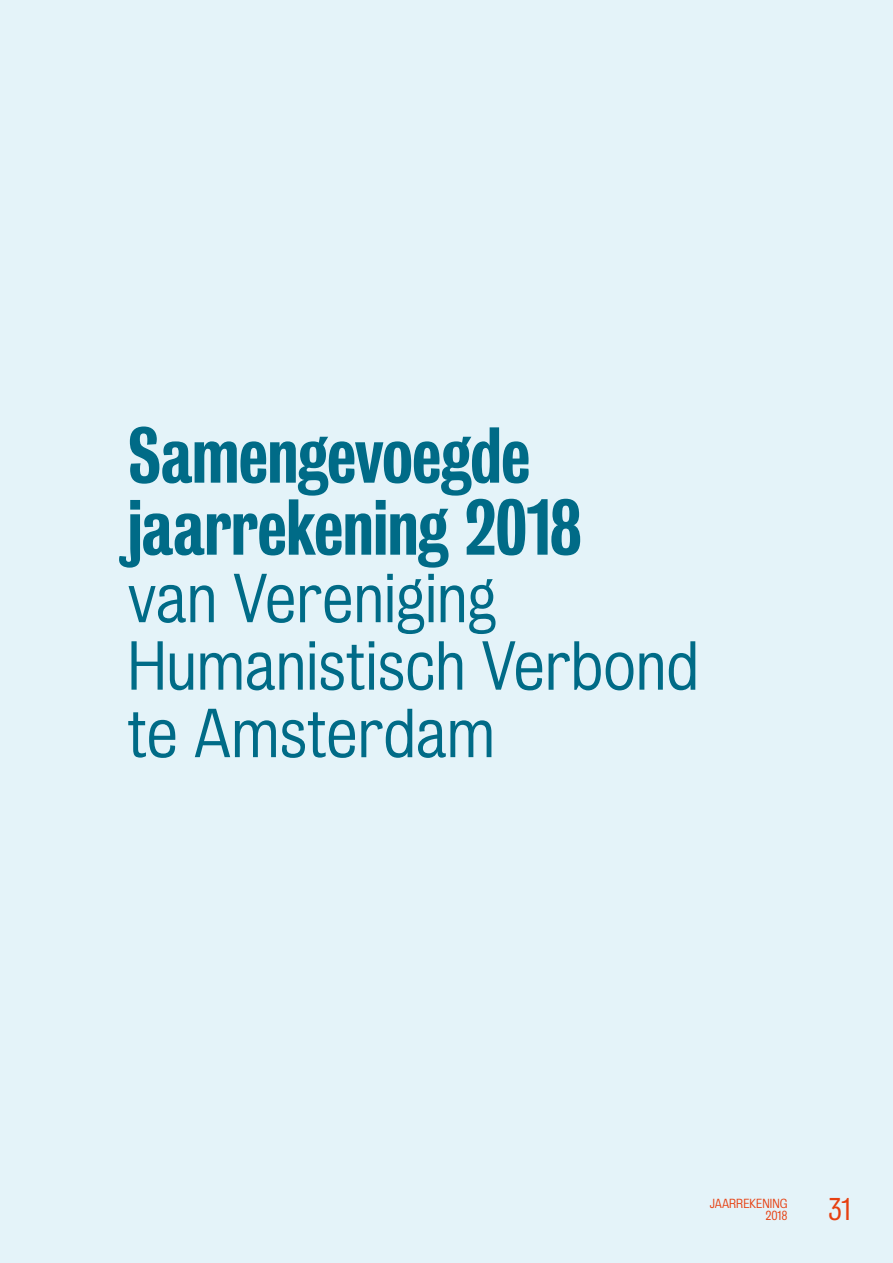
<style>
.page{position:relative;width:893px;height:1263px;background:#e4f3f9}
.page>*{position:absolute;margin:0;border:0;box-sizing:border-box;transform-origin:0 0}
.t1{font:72px/72px "Bureau Grotesque Three Five";letter-spacing:-.01em;color:#006b87}
.t2{font:63px/67.5px "Bureau Grotesque Five One";letter-spacing:-.01em;color:#006b87}
.t3{font:28.65px "Bureau Grotesque Five One";color:#e74011}
.t4{font:12px/12px "Bureau Grotesque Five One";color:#e74011;text-align:right}
</style>
<div class="page">
<p class="t1" style="left:128px;top:419px;width:456px">Samengevoegde jaarrekening 2018</p>
<p class="t2" style="left:128px;top:565px;width:573px">van Vereniging<br>Humanistisch Verbond te Amsterdam</p>
<p class="t4" style="left:710px;top:1198px;width:79px">JAARREKENING<br>2018</p>
<p class="t3" style="left:828px;top:1194px;width:24px">31</p>
</div>
